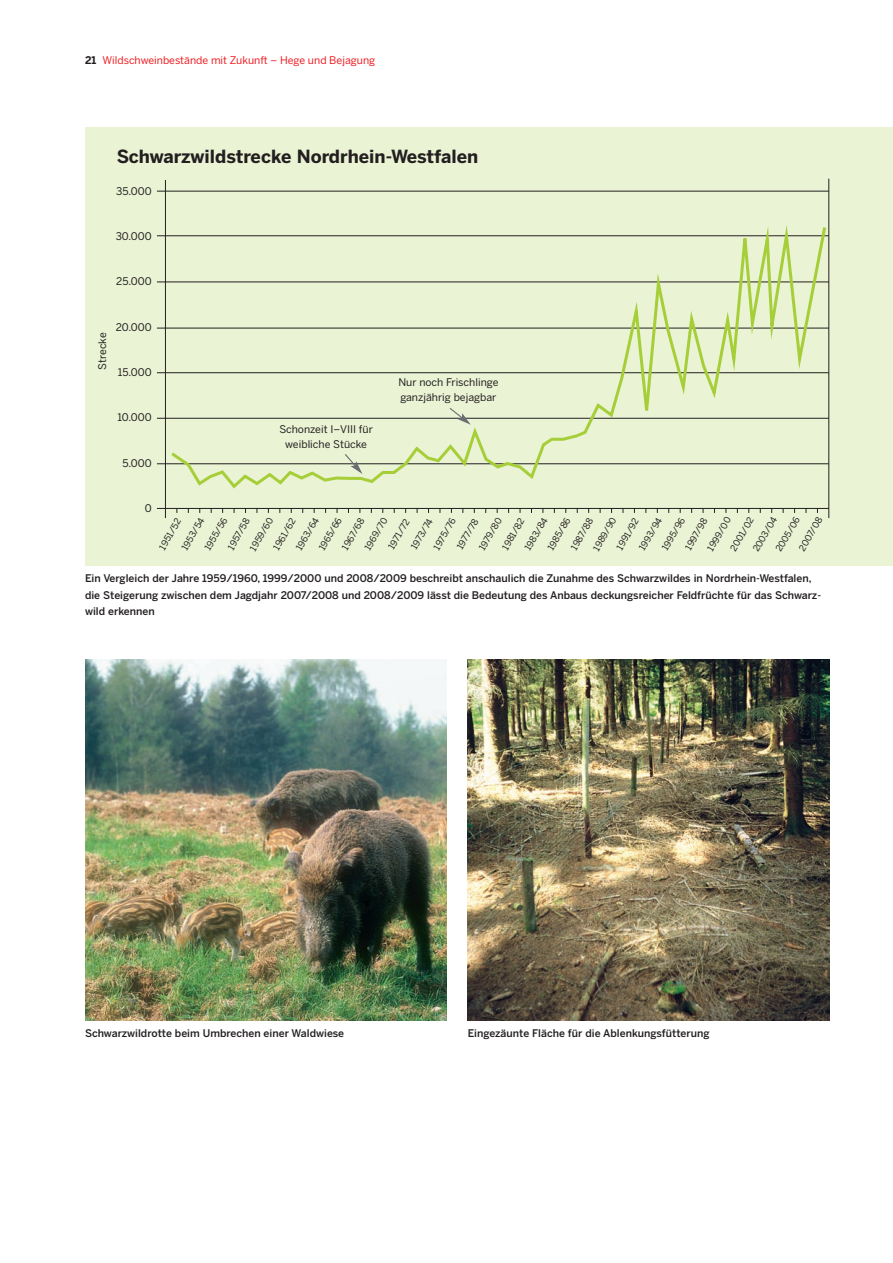
<style>
.page{position:relative;width:893px;height:1263px;background:#fff}
.page>*{position:absolute;margin:0;border:0;box-sizing:border-box;transform-origin:0 0}
.t1{font:700 18px "Benton Sans";color:#231f20}
.t2{font:500 10.5px/16.5px "Benton Sans";color:#231f20}
.t3{font:10.5px/15px "Benton Sans";color:#231f20;text-align:center}
.t4{font:10.5px "Benton Sans";color:#ee1d23}
.t5{font:9px "Benton Sans";color:#231f20}
.s1{font-weight:700;color:#231f20}
</style>
<div class="page">
<img style="left:85px;top:659px;width:361px;height:361px">
<img style="left:468px;top:659px;width:361px;height:361px">
<div style="left:85px;top:128px;width:808px;height:438px;background:#eaf3d4"></div>
<hr style="left:165px;top:180px;width:1px;height:338px;background:#231f20">
<hr style="left:828px;top:179px;width:1px;height:339px;background:#231f20">
<hr style="left:157px;top:372px;width:672px;height:1px;background:#231f20">
<hr style="left:157px;top:328px;width:672px;height:1px;background:#231f20">
<hr style="left:157px;top:282px;width:672px;height:1px;background:#231f20">
<hr style="left:157px;top:235px;width:672px;height:1px;background:#231f20">
<hr style="left:157px;top:191px;width:672px;height:1px;background:#231f20">
<hr style="left:157px;top:418px;width:672px;height:1px;background:#231f20">
<hr style="left:157px;top:463px;width:672px;height:1px;background:#231f20">
<hr style="left:157px;top:508px;width:672px;height:1px;background:#231f20">
<svg style="left:168px;top:225px;width:660px;height:264px"></svg>
<svg style="left:448px;top:407px;width:23px;height:18px"></svg>
<svg style="left:344px;top:453px;width:18px;height:21px"></svg>
<p class="t4" style="left:85px;top:54px;width:292px"><span class="s1">21</span> Wildschweinbestände mit Zukunft – Hege und Bejagung</p>
<p class="t3" style="left:95px;top:370px;width:39px;rotate:-90deg">Strecke</p>
<h1 class="t1" style="left:117px;top:146px;width:363px">Schwarzwildstrecke Nordrhein-Westfalen</h1>
<p class="t3" style="left:116px;top:184px;width:37px">35.000</p>
<p class="t3" style="left:116px;top:229px;width:38px">30.000</p>
<p class="t3" style="left:116px;top:274px;width:37px">25.000</p>
<p class="t3" style="left:116px;top:320px;width:37px">20.000</p>
<p class="t3" style="left:118px;top:365px;width:35px">15.000</p>
<p class="t3" style="left:117px;top:410px;width:36px">10.000</p>
<p class="t3" style="left:123px;top:455px;width:31px">5.000</p>
<p class="t3" style="left:145px;top:501px;width:8px">0</p>
<p class="t5" style="left:157px;top:546px;width:36px;rotate:-60deg">1951/52</p>
<p class="t5" style="left:180px;top:547px;width:38px;rotate:-60deg">1953/54</p>
<p class="t5" style="left:203px;top:547px;width:38px;rotate:-60deg">1955/56</p>
<p class="t5" style="left:226px;top:546px;width:36px;rotate:-60deg">1957/58</p>
<p class="t5" style="left:248px;top:547px;width:38px;rotate:-60deg">1959/60</p>
<p class="t5" style="left:271px;top:547px;width:37px;rotate:-60deg">1961/62</p>
<p class="t5" style="left:294px;top:547px;width:38px;rotate:-60deg">1963/64</p>
<p class="t5" style="left:317px;top:547px;width:38px;rotate:-60deg">1965/66</p>
<p class="t5" style="left:340px;top:547px;width:37px;rotate:-60deg">1967/68</p>
<p class="t5" style="left:363px;top:547px;width:38px;rotate:-60deg">1969/70</p>
<p class="t5" style="left:386px;top:546px;width:35px;rotate:-60deg">1971/72</p>
<p class="t5" style="left:409px;top:546px;width:36px;rotate:-60deg">1973/74</p>
<p class="t5" style="left:432px;top:546px;width:36px;rotate:-60deg">1975/76</p>
<p class="t5" style="left:455px;top:546px;width:35px;rotate:-60deg">1977/78</p>
<p class="t5" style="left:477px;top:547px;width:38px;rotate:-60deg">1979/80</p>
<p class="t5" style="left:500px;top:546px;width:36px;rotate:-60deg">1981/82</p>
<p class="t5" style="left:523px;top:547px;width:38px;rotate:-60deg">1983/84</p>
<p class="t5" style="left:546px;top:547px;width:38px;rotate:-60deg">1985/86</p>
<p class="t5" style="left:569px;top:546px;width:37px;rotate:-60deg">1987/88</p>
<p class="t5" style="left:591px;top:547px;width:39px;rotate:-60deg">1989/90</p>
<p class="t5" style="left:615px;top:546px;width:36px;rotate:-60deg">1991/92</p>
<p class="t5" style="left:637px;top:547px;width:38px;rotate:-60deg">1993/94</p>
<p class="t5" style="left:660px;top:547px;width:38px;rotate:-60deg">1995/96</p>
<p class="t5" style="left:683px;top:547px;width:37px;rotate:-60deg">1997/98</p>
<p class="t5" style="left:705px;top:548px;width:39px;rotate:-60deg">1999/00</p>
<p class="t5" style="left:728px;top:548px;width:39px;rotate:-60deg">2001/02</p>
<p class="t5" style="left:751px;top:548px;width:40px;rotate:-60deg">2003/04</p>
<p class="t3" style="left:398px;top:375px;width:102px;text-align:left">Nur noch Frischlinge ganzjährig bejagbar</p>
<p class="t3" style="left:279px;top:422px;width:95px">Schonzeit I–VIII für weibliche Stücke</p>
<p class="t5" style="left:774px;top:548px;width:41px;rotate:-60deg">2005/06</p>
<p class="t5" style="left:797px;top:548px;width:39px;rotate:-60deg">2007/08</p>
<p class="t2" style="left:85px;top:570px;width:738px">Ein Vergleich der Jahre 1959/1960, 1999/2000 und 2008/2009 beschreibt anschaulich die Zunahme des Schwarzwildes in Nordrhein-Westfalen, die Steigerung zwischen dem Jagdjahr 2007/2008 und 2008/2009 lässt die Bedeutung des Anbaus deckungsreicher Feldfrüchte für das Schwarz&shy;wild erkennen</p>
<p class="t2" style="left:85px;top:1025px;width:261px">Schwarzwildrotte beim Umbrechen einer Waldwiese</p>
<p class="t2" style="left:468px;top:1025px;width:243px">Eingezäunte Fläche für die Ablenkungsfütterung</p>
</div>
